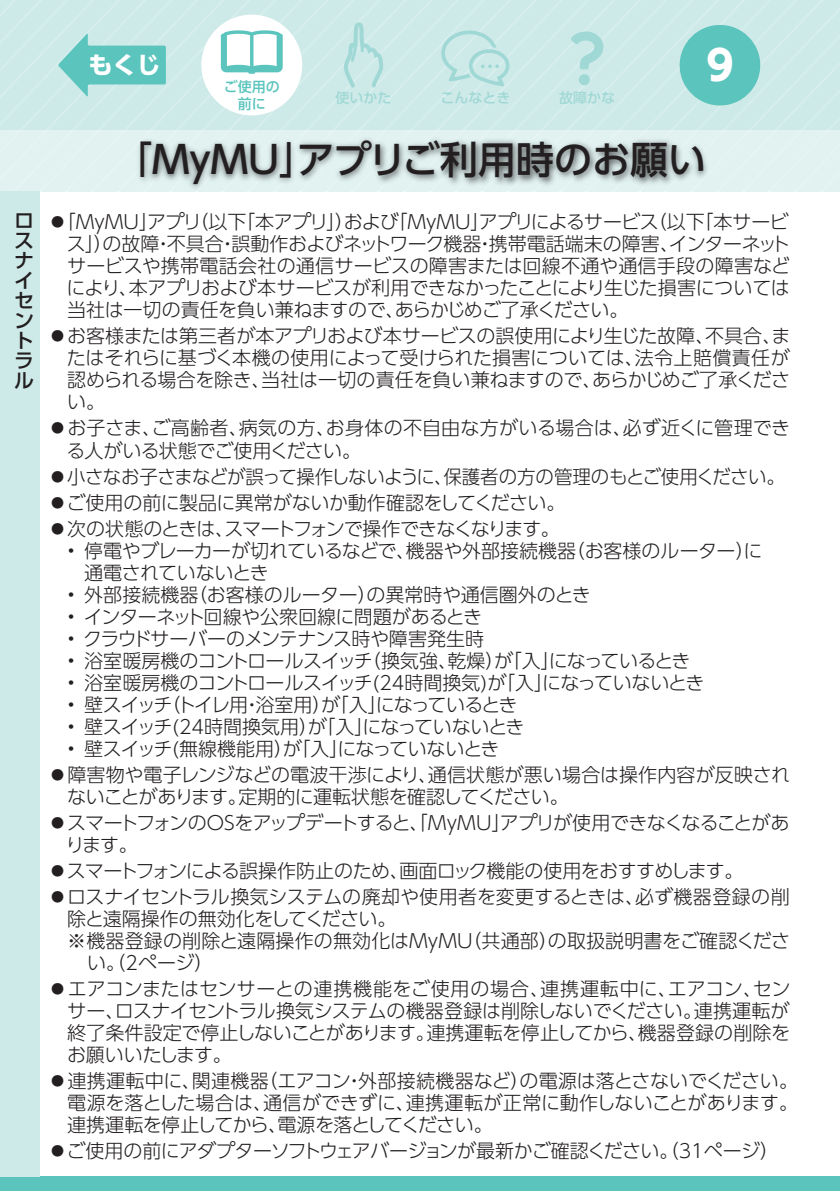
<style>
.page{position:relative;width:840px;height:1191px;background:#fff}
.page>*{position:absolute;margin:0;border:0;box-sizing:border-box;transform-origin:0 0}
.t1{font:700 41px "UD Shin Go Pro";color:#fff}
.t2{font:500 38px "UD Shin Go Pro";color:#231f20}
.t3{font:700 24px "UD Shin Go Pro";color:#fff}
.t4{font:500 20px/20px "UD Shin Go Pro";color:#231f20;text-align:justify}
.t5{font:300 19px/22px "UD Shin Go Pro";letter-spacing:-.02em;color:#231f20;text-align:justify}
.t6{font:300 19px/22px "UD Shin Go Pro";color:#231f20}
.t7{font:300 19px/22px "UD Shin Go Pro";letter-spacing:-.05em;color:#231f20}
.t8{font:300 19px "UD Shin Go Pro";letter-spacing:.005em;color:#231f20}
.t9{font:300 19px "UD Shin Go Pro";letter-spacing:-.04em;color:#231f20}
.t10{font:300 19px "UD Shin Go Pro";letter-spacing:-.055em;color:#231f20}
.t11{font:300 19px "UD Shin Go Pro";letter-spacing:-.08em;color:#231f20}
.t12{font:500 14px "UD Shin Go Pro";color:#a0d8d6}
.t13{font:500 14px "UD Shin Go Pro";color:#5ac4bd}
</style>
<div class="page">
<div style="left:0;top:1176px;width:839px;height:15px;background:#5ac4bd"></div>
<div style="left:0;top:192px;width:40px;height:984px;background:#ceeae8"></div>
<svg style="left:0;top:0;width:839px;height:192px;background:#c9e9e6"></svg>
<div style="left:578px;top:74px;width:11px;height:11px;background:#a0d8d6;border-radius:50%"></div>
<img style="left:125px;top:132px;width:592px;height:60px">
<p class="t4" style="left:14px;top:210px;width:21px">ロスナイセントラル</p>
<p class="t3" style="left:88px;top:45px;width:73px">もくじ</p>
<p class="t13" style="left:224px;top:75px;width:57px">ご使用の</p>
<p class="t13" style="left:238px;top:92px;width:29px">前に</p>
<p class="t12" style="left:335px;top:87px;width:57px">使いかた</p>
<p class="t12" style="left:440px;top:87px;width:71px">こんなとき</p>
<p class="t12" style="left:559px;top:87px;width:57px">故障かな</p>
<h1 class="t1" style="left:706px;top:32px;width:29px">9</h1>
<h2 class="t2" style="left:114px;top:129px;width:593px">「MyMU」アプリご利用時のお願い</h2>
<p class="t5" style="left:66px;top:210px;width:724px;text-indent:-18px">●「MyMU」アプリ（以下「本アプリ」）および「MyMU」アプリによるサービス（以下「本サービス」）の故障・不具合・誤動作およびネットワーク機器・携帯電話端末の障害、インターネットサービスや携帯電話会社の通信サービスの障害または回線不通や通信手段の障害などにより、本アプリおよび本サービスが利用できなかったことにより生じた損害については当社は一切の責任を負い兼ねますので、あらかじめご了承ください。</p>
<p class="t5" style="left:67px;top:324px;width:724px;text-indent:-19px">●お客様または第三者が本アプリおよび本サービスの誤使用により生じた故障、不具合、またはそれらに基づく本機の使用によって受けられた損害については、法令上賠償責任が認められる場合を除き、当社は一切の責任を負い兼ねますので、あらかじめご了承ください。</p>
<p class="t6" style="left:66px;top:416px;width:724px;text-indent:-18px">●お子さま、ご高齢者、病気の方、お身体の不自由な方がいる場合は、必ず近くに管理できる人がいる状態でご使用ください。</p>
<p class="t5" style="left:48px;top:464px;width:738px">●小さなお子さまなどが誤って操作しないように、保護者の方の管理のもとご使用ください。</p>
<p class="t5" style="left:48px;top:490px;width:518px">●ご使用の前に製品に異常がないか動作確認をしてください。</p>
<p class="t10" style="left:48px;top:513px;width:513px">●次の状態のときは、スマートフォンで操作できなくなります。</p>
<p class="t5" style="left:48px;top:538px;width:715px">　• 停電やブレーカーが切れているなどで、機器や外部接続機器（お客様のルーター）に</p>
<p class="t5" style="left:84px;top:560px;width:186px">通電されていないとき</p>
<p class="t6" style="left:48px;top:582px;width:544px">　• 外部接続機器（お客様のルーター）の異常時や通信圏外のとき</p>
<p class="t5" style="left:48px;top:604px;width:435px">　• インターネット回線や公衆回線に問題があるとき</p>
<p class="t5" style="left:48px;top:626px;width:437px">　• クラウドサーバーのメンテナンス時や障害発生時</p>
<p class="t9" style="left:48px;top:645px;width:643px">　• 浴室暖房機のコントロールスイッチ（換気強、乾燥）が「入」になっているとき</p>
<p class="t5" style="left:48px;top:670px;width:657px">　• 浴室暖房機のコントロールスイッチ(24時間換気)が「入」になっていないとき</p>
<p class="t11" style="left:48px;top:689px;width:470px">　• 壁スイッチ（トイレ用・浴室用）が「入」になっているとき</p>
<p class="t5" style="left:48px;top:714px;width:477px">　• 壁スイッチ(24時間換気用）が「入」になっていないとき</p>
<p class="t5" style="left:48px;top:736px;width:452px">　• 壁スイッチ(無線機能用）が「入」になっていないとき</p>
<p class="t5" style="left:67px;top:762px;width:724px;text-indent:-19px">●障害物や電子レンジなどの電波干渉により、通信状態が悪い場合は操作内容が反映されないことがあります。定期的に運転状態を確認してください。</p>
<p class="t7" style="left:66px;top:810px;width:725px;text-indent:-17px">●スマートフォンのOSをアップデートすると、「MyMU」アプリが使用できなくなることがあります。</p>
<p class="t5" style="left:48px;top:858px;width:696px">●スマートフォンによる誤操作防止のため、画面ロック機能の使用をおすすめします。</p>
<p class="t5" style="left:48px;top:884px;width:742px">●ロスナイセントラル換気システムの廃却や使用者を変更するときは、必ず機器登録の削</p>
<p class="t5" style="left:67px;top:906px;width:330px">除と遠隔操作の無効化をしてください。</p>
<p class="t8" style="left:67px;top:925px;width:724px">※機器登録の削除と遠隔操作の無効化はMyMU（共通部）の取扱説明書をご確認くださ</p>
<p class="t5" style="left:87px;top:950px;width:128px">い。（2ページ）</p>
<p class="t5" style="left:67px;top:976px;width:724px;text-indent:-19px">●エアコンまたはセンサーとの連携機能をご使用の場合、連携運転中に、エアコン、センサー、ロスナイセントラル換気システムの機器登録は削除しないでください。連携運転が終了条件設定で停止しないことがあります。連携運転を停止してから、機器登録の削除をお願いいたします。</p>
<p class="t5" style="left:67px;top:1068px;width:732px;text-indent:-19px">●連携運転中に、関連機器（エアコン・外部接続機器など）の電源は落とさないでください。電源を落とした場合は、通信ができずに、連携運転が正常に動作しないことがあります。連携運転を停止してから、電源を落としてください。</p>
<p class="t5" style="left:48px;top:1138px;width:732px">●ご使用の前にアダプターソフトウェアバージョンが最新かご確認ください。（31ページ）</p>
</div>
